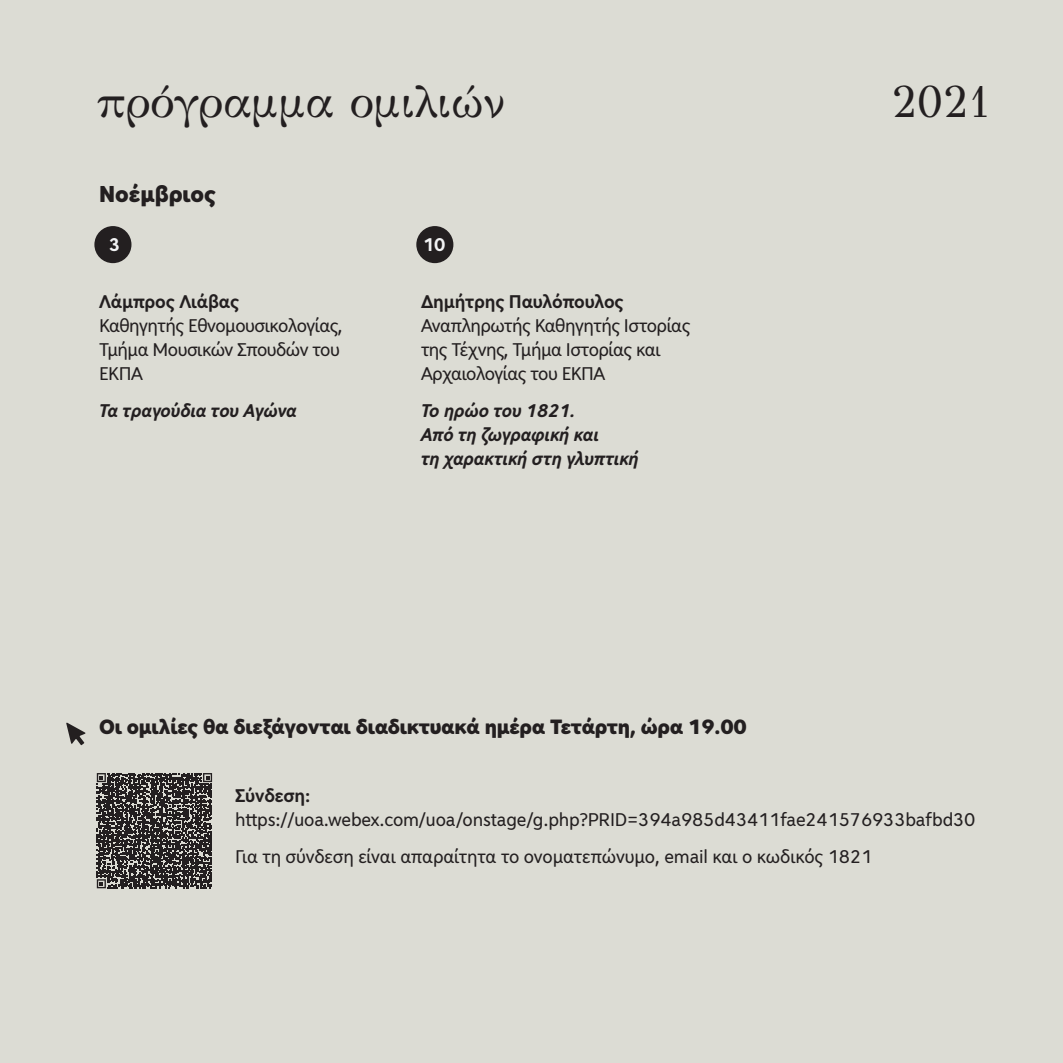
<style>
.page{position:relative;width:1063px;height:1063px;background:#dcdcd4}
.page>*{position:absolute;margin:0;border:0;box-sizing:border-box;transform-origin:0 0}
.t1{font:45px "GFS Didot";color:#231f20}
.t2{font:900 25px "Piraeus Sans";color:#231f20}
.t3{font:900 22.5px "Piraeus Sans";letter-spacing:-.01em;color:#231f20}
.t4{font:20px/24px "Piraeus Sans";letter-spacing:-.025em;color:#231f20}
.t5{font:italic 700 20px/24px "Piraeus Sans";letter-spacing:-.01em;color:#231f20}
.t6{font:700 20px "Piraeus Sans";letter-spacing:-.01em;color:#231f20}
.t7{font:700 20px "Piraeus Sans";color:#f2f3f4}
</style>
<div class="page">
<div style="left:94px;top:226px;width:37px;height:37px;background:#231f20;border-radius:50%"></div>
<div style="left:416px;top:226px;width:37px;height:37px;background:#231f20;border-radius:50%"></div>
<svg style="left:66px;top:722px;width:20px;height:23px"></svg>
<svg style="left:97px;top:773px;width:115px;height:115px"></svg>
<h1 class="t1" style="left:97px;top:65px;width:410px">πρόγραμμα ομιλιών</h1>
<h1 class="t1" style="left:892px;top:65px;width:100px">2021</h1>
<p class="t2" style="left:99px;top:179px;width:118px">Νοέμβριος</p>
<p class="t7" style="left:109px;top:233px;width:13px">3</p>
<p class="t6" style="left:99px;top:291px;width:142px">Λάμπρος Λιάβας</p>
<p class="t4" style="left:99px;top:314px;width:245px">Καθηγητής Εθνομουσικολογίας,<br>Τμήμα Μουσικών Σπουδών του<br>ΕΚΠΑ</p>
<p class="t5" style="left:99px;top:398px;width:199px">Τα τραγούδια του Αγώνα</p>
<p class="t7" style="left:423px;top:233px;width:24px">10</p>
<p class="t6" style="left:421px;top:291px;width:204px">Δημήτρης Παυλόπουλος</p>
<p class="t4" style="left:421px;top:314px;width:271px">Αναπληρωτής Καθηγητής Ιστορίας της Τέχνης, Τμήμα Ιστορίας και<br>Αρχαιολογίας του ΕΚΠΑ</p>
<p class="t5" style="left:421px;top:398px;width:219px">Το ηρώο του 1821.<br>Από τη ζωγραφική και<br>τη χαρακτική στη γλυπτική</p>
<p class="t3" style="left:99px;top:714px;width:649px">Oι ομιλίες θα διεξάγονται διαδικτυακά ημέρα Τετάρτη, ώρα 19.00</p>
<p class="t6" style="left:235px;top:785px;width:77px">Σύνδεση:</p>
<p class="t4" style="left:235px;top:802px;width:742px;line-height:36.5px">https://uoa.webex.com/uoa/onstage/g.php?PRID=394a985d43411fae241576933bafbd30<br>Για τη σύνδεση είναι απαραίτητα το ονοματεπώνυμο, email και ο κωδικός 1821</p>
</div>
